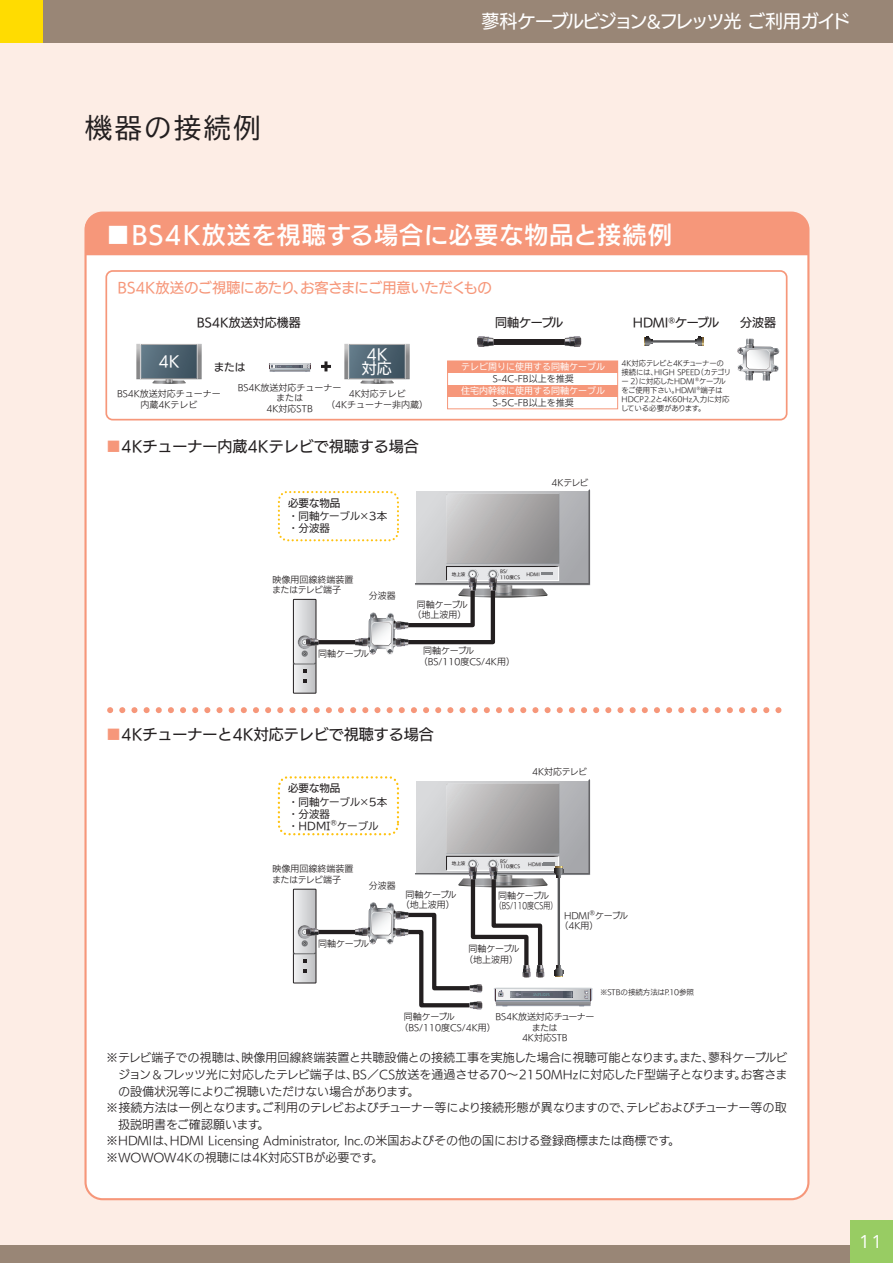
<style>
.page{position:relative;width:893px;height:1263px;background:#fdede5}
.page>*{position:absolute;margin:0;border:0;box-sizing:border-box;transform-origin:0 0}
.t1{font:27px "TBUD Go Std";letter-spacing:.1em;color:#231f20}
.t2{font:24px "UD Kakugo Large Pr 6 N DB";letter-spacing:.05em;color:#fff}
.t3{font:18px "UD Kakugo Large Pr 6 N M";letter-spacing:-.09em;color:#fff}
.t4{font:18px "Open Sans";color:#fff}
.t5{font:15px "UD Kakugo Large Pr 6 N M";color:#231f20}
.t6{font:15px "UD Kakugo Large Pr 6 N M";color:#fff}
.t7{font:14.25px "UD Kakugo Large Pr 6 N M";letter-spacing:-.015em;color:#f6977a}
.t8{font:12px "UD Kakugo Small Pr 6 N R";color:#231f20}
.t9{font:12px "UD Kakugo Small Pr 6 N R";letter-spacing:-.02em;color:#231f20}
.t10{font:12px "UD Kakugo Large Pr 6 N M";color:#231f20}
.t11{font:12px "UD Kakugo Large Pr 6 N M";letter-spacing:-.03em;color:#231f20}
.t12{font:10.5px/12px "TBUD Go Std";color:#231f20}
.t13{font:10.5px "UD Kakugo Large Pr 6 N M";color:#231f20}
.t14{font:9px/10.5px "UD Kakugo Small Pr 6 N R";color:#231f20;text-align:center}
.t15{font:9px "TBUD Go Std";color:#fff}
.t16{font:9px "UD Kakugo Small Pr 6 N R";letter-spacing:-.03em;color:#231f20}
.t17{font:7.5px/9px "UD Kakugo Small Pr 6 N R";letter-spacing:-.01em;color:#231f20}
.t18{font:6px "UD Kakugo Small Pr 6 N R";color:#231f20}
.t19{font:4.5px "UD Kakugo Large Pr 6 N M";color:#231f20}
.s1{color:#f6977a}
</style>
<div class="page">
<div style="left:0;top:0;width:893px;height:43px;background:#998676"></div>
<div style="left:0;top:1246px;width:893px;height:17px;background:#998676"></div>
<div style="left:850px;top:1220px;width:43px;height:43px;background:#98cc63"></div>
<div style="left:0;top:0;width:43px;height:43px;background:#ffdc01"></div>
<div style="left:86px;top:213px;width:722px;height:986px;background:#fff;border-radius:17px"></div>
<div style="left:85px;top:213px;width:723px;height:42px;background:#f6977a"></div>
<svg style="left:136px;top:344px;width:66px;height:40px;background:#6e7d87"></svg>
<div style="left:105px;top:270px;width:682px;height:150px;border:2px solid #f6977a;border-radius:6px"></div>
<div style="left:492px;top:339px;width:78px;height:6px;background:#231f20"></div>
<img style="left:565px;top:336px;width:16px;height:11px">
<img style="left:477px;top:336px;width:17px;height:11px">
<svg style="left:269px;top:364px;width:42px;height:8px"></svg>
<svg style="left:321px;top:361px;width:10px;height:10px"></svg>
<svg style="left:318px;top:640px;width:37px;height:4px"></svg>
<svg style="left:293px;top:599px;width:25px;height:94px;background:#bfbfc1"></svg>
<div style="left:278px;top:491px;width:121px;height:50px;border:2px dashed #fec210;border-radius:9px"></div>
<svg style="left:110px;top:707px;width:672px;height:6px"></svg>
<div style="left:447px;top:361px;width:171px;height:48px;border:1px solid #f6977a"></div>
<div style="left:448px;top:361px;width:170px;height:12px;background:#f6977a"></div>
<div style="left:447px;top:385px;width:171px;height:12px;background:#f6977a"></div>
<svg style="left:344px;top:344px;width:66px;height:40px;background:#6e7d87"></svg>
<svg style="left:277px;top:776px;width:316px;height:233px"></svg>
<svg style="left:355px;top:489px;width:235px;height:166px"></svg>
<svg style="left:737px;top:339px;width:42px;height:42px"></svg>
<hr style="left:652px;top:340px;width:43px;height:3px;background:#57585a">
<svg style="left:695px;top:337px;width:8px;height:9px"></svg>
<svg style="left:644px;top:337px;width:8px;height:9px"></svg>
<h3 class="t3" style="left:482px;top:12px;width:370px">蓼科ケーブルビジョン&amp;フレッツ光 ご利用ガイド</h3>
<h1 class="t1" style="left:85px;top:106px;width:177px">機器の接続例</h1>
<h2 class="t2" style="left:106px;top:221px;width:567px">■BS4K放送を視聴する場合に必要な物品と接続例</h2>
<h3 class="t7" style="left:118px;top:280px;width:376px">BS4K放送のご視聴にあたり、お客さまにご用意いただくもの</h3>
<h3 class="t10" style="left:197px;top:316px;width:106px">BS4K放送対応機器</h3>
<h3 class="t10" style="left:495px;top:316px;width:70px">同軸ケーブル</h3>
<h3 class="t10" style="left:740px;top:316px;width:37px">分波器</h3>
<h3 class="t11" style="left:633px;top:316px;width:88px">HDMI<sup>®</sup>ケーブル</h3>
<p class="t17" style="left:621px;top:359px;width:112px">4K対応テレビと4Kチューナーの接続には、HIGH SPEED（カテゴリー 2）に対応したHDMI<sup>®</sup>ケーブルをご使用下さい。HDMI<sup>®</sup>端子は<br>HDCP2.2と4K60Hz入力に対応している必要があります。</p>
<h3 class="t6" style="left:366px;top:346px;width:23px">4K</h3>
<h3 class="t6" style="left:159px;top:353px;width:23px">4K</h3>
<h3 class="t6" style="left:362px;top:360px;width:31px">対応</h3>
<p class="t15" style="left:461px;top:359px;width:145px">テレビ周りに使用する同軸ケーブル</p>
<p class="t14" style="left:493px;top:374px;width:83px">S-4C-FB以上を推奨</p>
<p class="t15" style="left:461px;top:383px;width:145px">住宅内幹線に使用する同軸ケーブル</p>
<p class="t14" style="left:493px;top:398px;width:83px">S-5C-FB以上を推奨</p>
<p class="t13" style="left:214px;top:361px;width:33px">または</p>
<p class="t14" style="left:238px;top:382px;width:105px">BS4K放送対応チューナーまたは<br>4K対応STB</p>
<p class="t14" style="left:117px;top:389px;width:105px">BS4K放送対応チューナー内蔵4Kテレビ</p>
<p class="t14" style="left:326px;top:389px;width:104px">4K対応テレビ<br>（4Kチューナー非内蔵）</p>
<h3 class="t5" style="left:106px;top:438px;width:314px"><span class="s1">■</span>4Kチューナー内蔵4Kテレビで視聴する場合</h3>
<p class="t13" style="left:288px;top:497px;width:54px">必要な物品</p>
<p class="t12" style="left:288px;top:510px;width:101px">・同軸ケーブル×3本・分波器</p>
<p class="t14" style="left:552px;top:477px;width:38px">4Kテレビ</p>
<p class="t19" style="left:500px;top:569px;width:9px">BS/</p>
<p class="t19" style="left:452px;top:571px;width:15px">地上波</p>
<p class="t19" style="left:526px;top:572px;width:15px">HDMI</p>
<p class="t14" style="left:272px;top:574px;width:82px">映像用回線終端装置</p>
<p class="t19" style="left:500px;top:574px;width:21px">110度CS</p>
<p class="t16" style="left:272px;top:585px;width:70px">またはテレビ端子</p>
<p class="t14" style="left:412px;top:599px;width:57px">同軸ケーブル（地上波用）</p>
<p class="t14" style="left:318px;top:648px;width:53px">同軸ケーブル</p>
<p class="t14" style="left:369px;top:591px;width:28px">分波器</p>
<p class="t14" style="left:419px;top:646px;width:98px;text-align:left;text-indent:4px">同軸ケーブル（BS/110度CS/4K用）</p>
<h3 class="t5" style="left:106px;top:725px;width:329px"><span class="s1">■</span>4Kチューナーと4K対応テレビで視聴する場合</h3>
<p class="t13" style="left:288px;top:782px;width:54px">必要な物品</p>
<p class="t12" style="left:288px;top:795px;width:101px">・同軸ケーブル×5本・分波器<br>・HDMI<sup>®</sup>ケーブル</p>
<p class="t14" style="left:532px;top:767px;width:56px">4K対応テレビ</p>
<p class="t19" style="left:500px;top:859px;width:9px">BS/</p>
<p class="t19" style="left:452px;top:861px;width:15px">地上波</p>
<p class="t19" style="left:528px;top:862px;width:15px">HDMI</p>
<p class="t14" style="left:272px;top:864px;width:82px">映像用回線終端装置</p>
<p class="t19" style="left:500px;top:864px;width:21px">110度CS</p>
<p class="t16" style="left:272px;top:874px;width:70px">またはテレビ端子</p>
<p class="t14" style="left:401px;top:889px;width:57px">同軸ケーブル（地上波用）</p>
<p class="t14" style="left:464px;top:944px;width:57px">同軸ケーブル（地上波用）</p>
<p class="t14" style="left:369px;top:881px;width:28px">分波器</p>
<p class="t14" style="left:495px;top:890px;width:64px">同軸ケーブル（BS/110度CS用）</p>
<p class="t14" style="left:318px;top:938px;width:53px">同軸ケーブル</p>
<p class="t14" style="left:564px;top:910px;width:27px">HDMI</p>
<p class="t18" style="left:589px;top:909px;width:7px">®</p>
<p class="t14" style="left:559px;top:910px;width:70px;text-align:left;text-indent:36px">ケーブル（4K用）</p>
<p class="t17" style="left:600px;top:988px;width:95px">※STBの接続方法はP.10参照</p>
<p class="t14" style="left:399px;top:1012px;width:98px;text-align:left;text-indent:4px">同軸ケーブル（BS/110度CS/4K用）</p>
<p class="t14" style="left:496px;top:1012px;width:100px">BS4K放送対応チューナーまたは<br>4K対応STB</p>
<h3 class="t8" style="left:106px;top:1051px;width:683px">※テレビ端子での視聴は、映像用回線終端装置と共聴設備との接続工事を実施した場合に視聴可能となります。また、蓼科ケーブルビ</h3>
<h3 class="t8" style="left:118px;top:1068px;width:671px">ジョン＆フレッツ光に対応したテレビ端子は、BS／CS放送を通過させる70～2150MHzに対応したF型端子となります。お客さま</h3>
<h3 class="t8" style="left:118px;top:1084px;width:303px">の設備状況等によりご視聴いただけない場合があります。</h3>
<h3 class="t9" style="left:106px;top:1101px;width:682px">※接続方法は一例となります。ご利用のテレビおよびチューナー等により接続形態が異なりますので、テレビおよびチューナー等の取</h3>
<h3 class="t8" style="left:118px;top:1117px;width:153px">扱説明書をご確認願います。</h3>
<h3 class="t8" style="left:106px;top:1134px;width:575px">※HDMIは、HDMI Licensing Administrator, Inc.の米国およびその他の国における登録商標または商標です。</h3>
<h3 class="t8" style="left:106px;top:1150px;width:279px">※WOWOW4Kの視聴には4K対応STBが必要です。</h3>
<h3 class="t4" style="left:860px;top:1229px;width:24px">11</h3>
</div>
